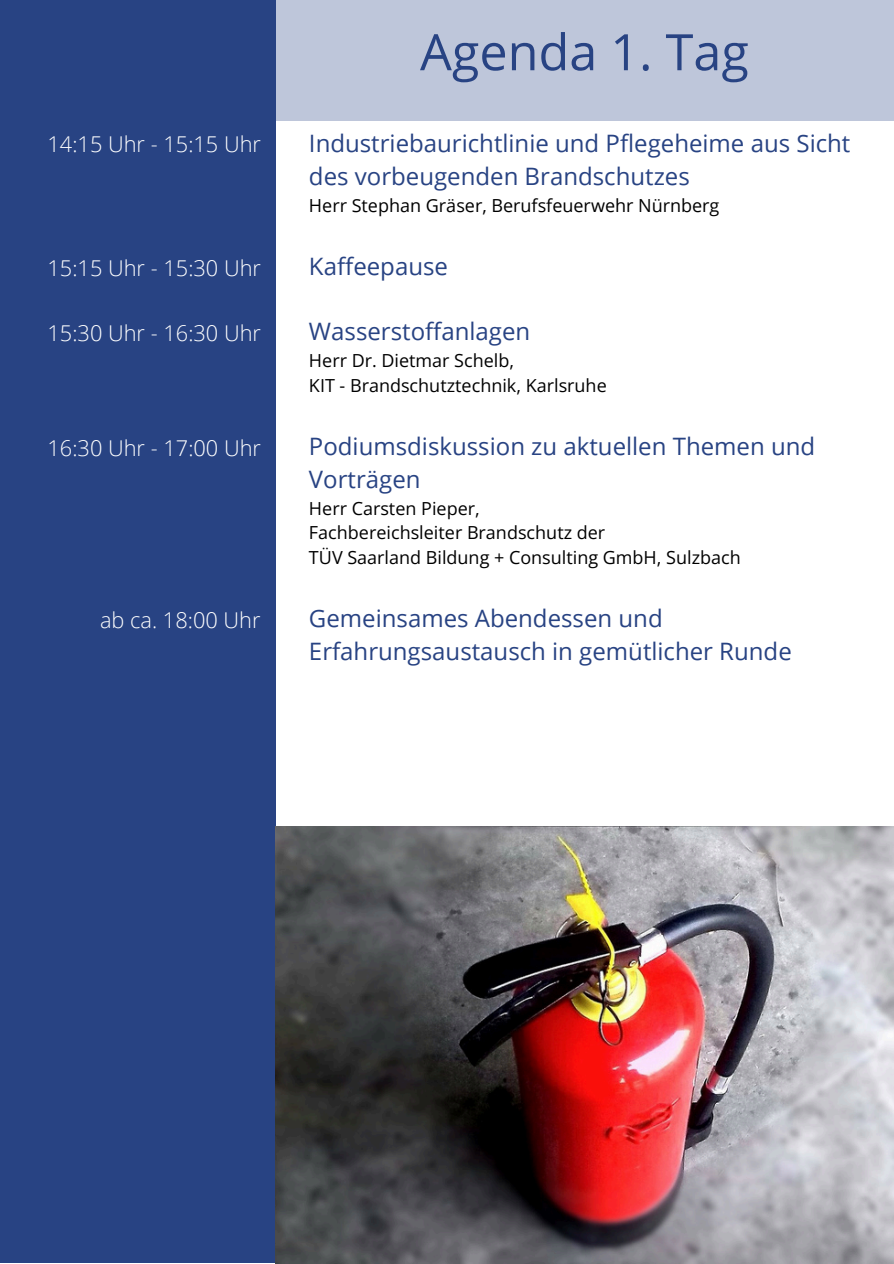
<style>
.page{position:relative;width:894px;height:1264px;background:#fff}
.page>*{position:absolute;margin:0;border:0;box-sizing:border-box;transform-origin:0 0}
.t1{font:50.25px "Open Sans";color:#284383}
.t2{font:24px/32.7px "Open Sans";color:#284383}
.t3{font:300 21.75px "Open Sans";color:#fff}
.t4{font:18px/24.8px "Open Sans";color:#000}
</style>
<div class="page">
<div style="left:275px;top:0;width:618px;height:121px;background:#bec6da"></div>
<div style="left:0;top:0;width:275px;height:1262px;background:#284383"></div>
<img style="left:275px;top:826px;width:618px;height:437px">
<h2 class="t1" style="left:420px;top:17px;width:330px">Agenda 1. Tag</h2>
<p class="t3" style="left:48px;top:129px;width:215px">14:15 Uhr - 15:15 Uhr</p>
<h2 class="t2" style="left:309px;top:126px;width:542px">Industriebaurichtlinie und Pflegeheime aus Sicht des vorbeugenden Brandschutzes</h2>
<h2 class="t4" style="left:309px;top:192px;width:412px">Herr Stephan Gräser, Berufsfeuerwehr Nürnberg</h2>
<p class="t3" style="left:48px;top:252px;width:215px">15:15 Uhr - 15:30 Uhr</p>
<h2 class="t2" style="left:309px;top:249px;width:140px">Kaffeepause</h2>
<p class="t3" style="left:48px;top:318px;width:215px">15:30 Uhr - 16:30 Uhr</p>
<h2 class="t2" style="left:309px;top:314px;width:223px">Wasserstoffanlagen</h2>
<h2 class="t4" style="left:309px;top:348px;width:207px">Herr Dr. Dietmar Schelb,</h2>
<h2 class="t4" style="left:309px;top:372px;width:299px">KIT - Brandschutztechnik, Karlsruhe</h2>
<p class="t3" style="left:48px;top:432px;width:215px">16:30 Uhr - 17:00 Uhr</p>
<h1 class="t2" style="left:309px;top:429px;width:507px">Podiumsdiskussion zu aktuellen Themen und<br>Vorträgen</h1>
<h1 class="t4" style="left:309px;top:495px;width:433px">Herr Carsten Pieper,<br>Fachbereichsleiter Brandschutz der<br>TÜV Saarland Bildung + Consulting GmbH, Sulzbach</h1>
<h2 class="t3" style="left:100px;top:605px;width:162px">ab ca. 18:00 Uhr</h2>
<h2 class="t2" style="left:309px;top:601px;width:484px">Gemeinsames Abendessen und<br>Erfahrungsaustausch in gemütlicher Runde</h2>
</div>
